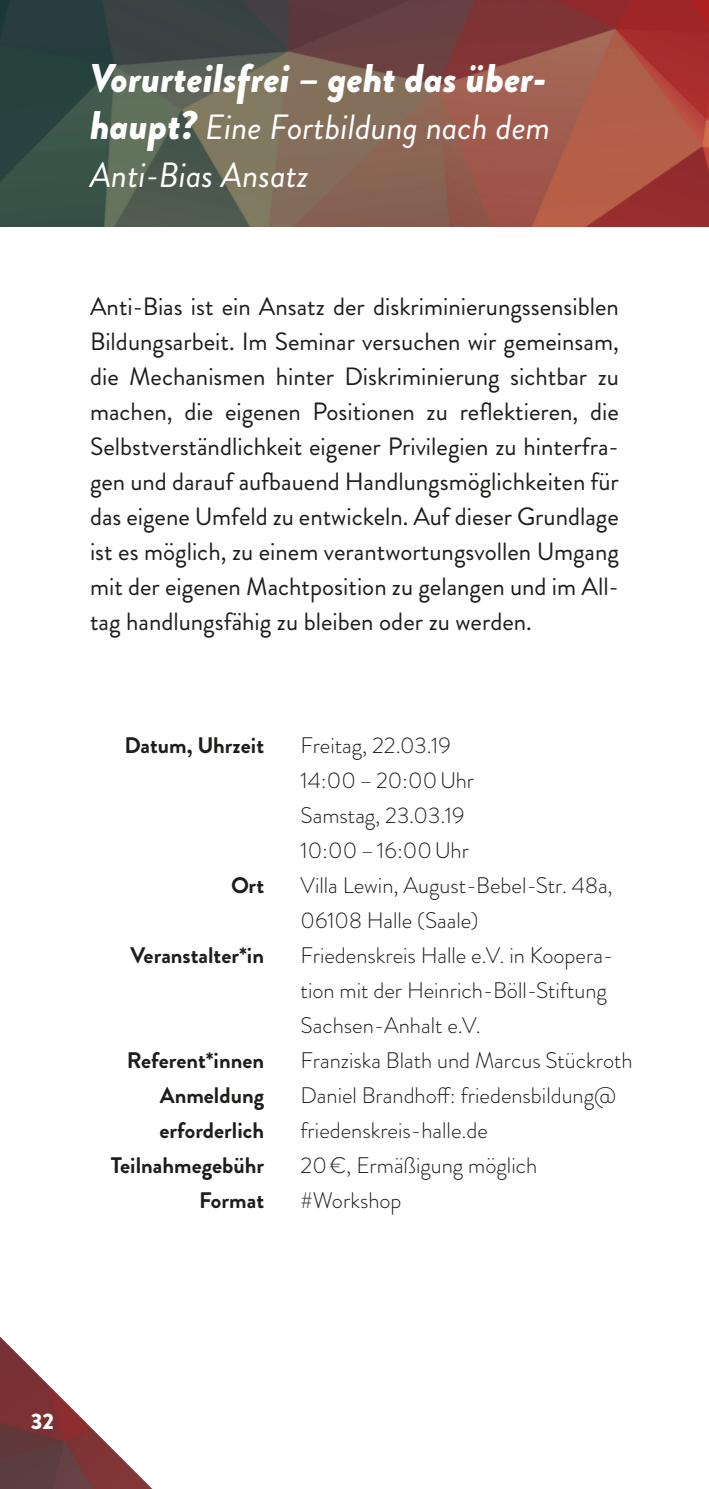
<style>
.page{position:relative;width:709px;height:1489px;background:#fff}
.page>*{position:absolute;margin:0;border:0;box-sizing:border-box;transform-origin:0 0}
.t1{font:italic 900 40px "Brandon Grotesque";color:#fff}
.t2{font:italic 35px/47.5px "Brandon Grotesque";color:#fff}
.t3{font:25px/35px "Brandon Grotesque";color:#1d1d1b;text-align:justify}
.t4{font:300 22.5px/35px "Brandon Grotesque";color:#1d1d1b}
.t5{font:700 22.5px "Brandon Grotesque";color:#1d1d1b}
.t6{font:900 22.5px "Brandon Grotesque";color:#fff}
.s1{font-weight:900;font-size:40px}
</style>
<div class="page">
<img style="left:0;top:1336px;width:152px;height:152px">
<img style="left:0;top:0;width:709px;height:227px">
<p class="t1" style="left:90px;top:49px;width:458px">Vorurteilsfrei – geht das über-</p>
<p class="t2" style="left:90px;top:104px;width:462px"><span class="s1">haupt?</span> Eine Fortbildung nach dem<br>Anti-Bias Ansatz</p>
<p class="t3" style="left:90px;top:289px;width:530px">Anti-Bias ist ein Ansatz der diskriminierungssensiblen Bildungsarbeit. Im Seminar versuchen wir gemeinsam, die Mechanismen hinter Diskriminierung sichtbar zu machen, die eigenen Positionen zu reflektieren, die Selbstverständlichkeit eigener Privilegien zu hinterfra&shy;gen und darauf aufbauend Handlungsmöglichkeiten für das eigene Umfeld zu entwickeln. Auf dieser Grundlage ist es möglich, zu einem verantwortungsvollen Umgang mit der eigenen Machtposition zu gelangen und im All&shy;tag handlungsfähig zu bleiben oder zu werden.</p>
<p class="t5" style="left:124px;top:729px;width:141px">Datum, Uhrzeit</p>
<p class="t5" style="left:231px;top:869px;width:35px">Ort</p>
<p class="t5" style="left:131px;top:939px;width:135px">Veranstalter*in</p>
<p class="t5" style="left:127px;top:1044px;width:139px">Referent*innen</p>
<p class="t5" style="left:160px;top:1079px;width:106px">Anmeldung</p>
<p class="t5" style="left:159px;top:1114px;width:106px">erforderlich</p>
<p class="t5" style="left:111px;top:1149px;width:155px">Teilnahmegebühr</p>
<p class="t5" style="left:199px;top:1184px;width:67px">Format</p>
<p class="t4" style="left:300px;top:727px;width:152px">Freitag, 22.03.19</p>
<p class="t4" style="left:300px;top:762px;width:175px">14:00–20:00Uhr</p>
<p class="t4" style="left:300px;top:797px;width:165px">Samstag, 23.03.19</p>
<p class="t4" style="left:300px;top:832px;width:170px">10:00–16:00Uhr</p>
<p class="t4" style="left:300px;top:867px;width:314px">Villa Lewin, August-Bebel-Str. 48a,<br>06108 Halle (Saale)</p>
<p class="t4" style="left:300px;top:937px;width:314px">Friedenskreis Halle e.V. in Koopera&shy;tion mit der Heinrich-Böll-Stiftung<br>Sachsen-Anhalt e.V.</p>
<p class="t4" style="left:300px;top:1042px;width:333px">Franziska Blath und Marcus Stückroth<br>Daniel Brandhoff: friedensbildung@ friedenskreis-halle.de</p>
<p class="t4" style="left:300px;top:1147px;width:238px">20€, Ermäßigung möglich</p>
<p class="t4" style="left:300px;top:1182px;width:102px">#Workshop</p>
<p class="t6" style="left:31px;top:1404px;width:25px">32</p>
</div>
